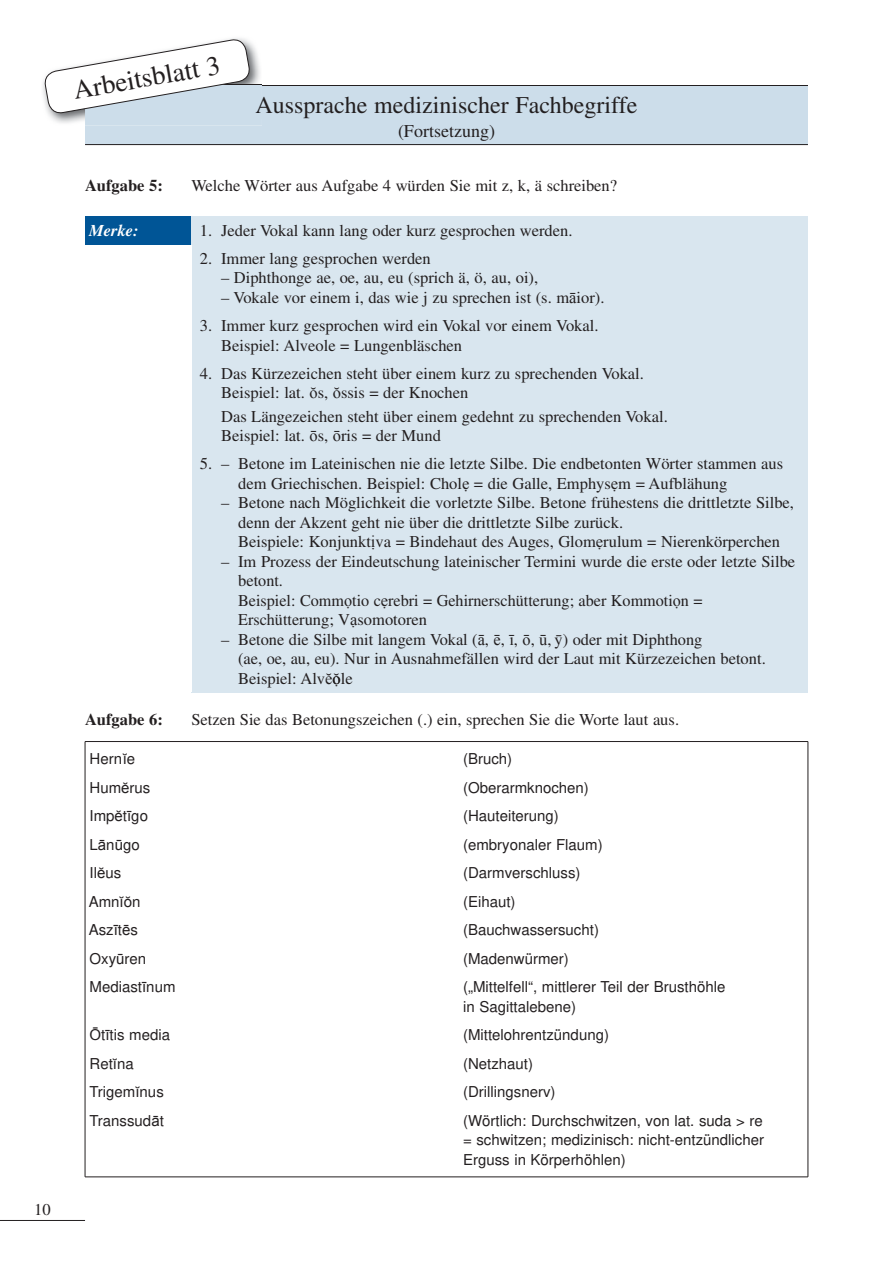
<style>
.page{position:relative;width:893px;height:1263px;background:#fff}
.page>*{position:absolute;margin:0;border:0;box-sizing:border-box;transform-origin:0 0}
.t1{font:27px "Times New Roman";color:#231f20}
.t2{font:24px "Times New Roman";color:#231f20}
.t3{font:18px "Times New Roman";color:#231f20}
.t4{font:16.5px/19.5px "Times New Roman";color:#231f20}
.t5{font:700 16.5px "Times New Roman";color:#231f20}
.t6{font:italic 700 16.5px "Times New Roman";color:#fff}
.t7{font:15px/19.5px "Arial";color:#231f20}
.s1{color:#1b191c}
</style>
<div class="page">
<div style="left:85px;top:216px;width:106px;height:29px;background:#005596"></div>
<div style="left:191px;top:216px;width:617px;height:476px;background:#d9e6ef"></div>
<hr style="left:0;top:1220px;width:85px;height:1px;background:#231f20">
<hr style="left:85px;top:741px;width:723px;height:1px;background:#231f20">
<hr style="left:85px;top:1176px;width:723px;height:1px;background:#231f20">
<hr style="left:85px;top:741px;width:1px;height:436px;background:#231f20">
<hr style="left:808px;top:741px;width:1px;height:436px;background:#231f20">
<hr style="left:85px;top:85px;width:723px;height:1px;background:#231f20">
<hr style="left:85px;top:144px;width:723px;height:1px;background:#231f20">
<img style="left:49px;top:43px;width:213px;height:80px">
<img style="left:86px;top:86px;width:176px;height:40px">
<img style="left:256px;top:96px;width:6px;height:22px">
<svg style="left:43px;top:38px;width:208px;height:77px"></svg>
<p class="t4" style="left:34px;top:1200px;width:18px">10</p>
<h1 class="t1" style="left:71px;top:77px;width:150px;rotate:-10deg">Arbeitsblatt 3</h1>
<h2 class="t2" style="left:255px;top:93px;width:383px"><span class="s1">A</span>ussprache medizinischer Fachbegriffe</h2>
<p class="t3" style="left:398px;top:122px;width:98px">(Fortsetzung)</p>
<p class="t5" style="left:85px;top:179px;width:79px">Aufgabe 5:</p>
<p class="t4" style="left:191px;top:176px;width:427px">Welche Wörter aus Aufgabe 4 würden Sie mit z, k, ä schreiben?</p>
<p class="t6" style="left:89px;top:220px;width:51px">Merke:</p>
<p class="t4" style="left:200px;top:221px;width:374px">1. Jeder Vokal kann lang oder kurz gesprochen werden.</p>
<p class="t4" style="left:200px;top:249px;width:232px">2. Immer lang gesprochen werden</p>
<p class="t4" style="left:221px;top:269px;width:319px">– Diphthonge ae, oe, au, eu (sprich ä, ö, au, oi),</p>
<p class="t4" style="left:221px;top:288px;width:385px">– Vokale vor einem i, das wie j zu sprechen ist (s. māior).</p>
<p class="t4" style="left:221px;top:316px;width:379px;text-indent:-21px">3. Immer kurz gesprochen wird ein Vokal vor einem Vokal.<br>Beispiel: Alveole = Lungenbläschen</p>
<p class="t4" style="left:221px;top:364px;width:424px;text-indent:-21px">4. Das Kürzezeichen steht über einem kurz zu sprechenden Vokal.<br>Beispiel: lat. ŏs, ŏssis = der Knochen</p>
<p class="t4" style="left:221px;top:407px;width:448px">Das Längezeichen steht über einem gedehnt zu sprechenden Vokal.<br>Beispiel: lat. ōs, ōris = der Mund</p>
<p class="t4" style="left:238px;top:455px;width:546px;text-indent:-38px">5. – Betone im Lateinischen nie die letzte Silbe. Die endbetonten Wörter stammen aus dem Griechischen. Beispiel: Cholẹ = die Galle, Emphysẹm = Aufblähung</p>
<p class="t4" style="left:238px;top:494px;width:557px;text-indent:-17px">– Betone nach Möglichkeit die vorletzte Silbe. Betone frühestens die drittletzte Silbe, denn der Akzent geht nie über die drittletzte Silbe zurück.<br>Beispiele: Konjunktịva = Bindehaut des Auges, Glomẹrulum = Nierenkörperchen</p>
<p class="t4" style="left:238px;top:552px;width:559px;text-indent:-17px">– Im Prozess der Eindeutschung lateinischer Termini wurde die erste oder letzte Silbe betont.<br>Beispiel: Commọtio cẹrebri = Gehirnerschütterung; aber Kommotiọn = Erschütterung; Vạsomotoren</p>
<p class="t4" style="left:221px;top:630px;width:483px">– Betone die Silbe mit langem Vokal (ā, ē, ī, ō, ū, y) oder mit Diphthong</p>
<p class="t4" style="left:238px;top:630px;width:529px;line-height:19px;text-indent:318px">ˉ<br>(ae, oe, au, eu). Nur in Ausnahmefällen wird der Laut mit Kürzezeichen betont.<br>Beispiel: Alvĕọŏle</p>
<p class="t5" style="left:85px;top:714px;width:79px">Aufgabe 6:</p>
<p class="t4" style="left:191px;top:711px;width:489px">Setzen Sie das Betonungszeichen (.) ein, sprechen Sie die Worte laut aus.</p>
<p class="t7" style="left:90px;top:749px;width:47px">Hernĭe</p>
<p class="t7" style="left:463px;top:749px;width:51px">(Bruch)</p>
<p class="t7" style="left:90px;top:778px;width:62px">Humĕrus</p>
<p class="t7" style="left:463px;top:778px;width:127px">(Oberarmknochen)</p>
<p class="t7" style="left:90px;top:806px;width:60px">Impĕtīgo</p>
<p class="t7" style="left:463px;top:806px;width:97px">(Hauteiterung)</p>
<p class="t7" style="left:90px;top:835px;width:52px">Lānūgo</p>
<p class="t7" style="left:463px;top:835px;width:141px">(embryonaler Flaum)</p>
<p class="t7" style="left:90px;top:863px;width:33px">Ilĕus</p>
<p class="t7" style="left:463px;top:863px;width:119px">(Darmverschluss)</p>
<p class="t7" style="left:89px;top:892px;width:53px">Amnĭŏn</p>
<p class="t7" style="left:463px;top:892px;width:54px">(Eihaut)</p>
<p class="t7" style="left:89px;top:920px;width:51px">Aszītēs</p>
<p class="t7" style="left:463px;top:920px;width:137px">(Bauchwassersucht)</p>
<p class="t7" style="left:90px;top:949px;width:58px">Oxyūren</p>
<p class="t7" style="left:463px;top:949px;width:107px">(Madenwürmer)</p>
<p class="t7" style="left:90px;top:977px;width:87px">Mediastīnum</p>
<p class="t7" style="left:463px;top:977px;width:264px">(„Mittelfell“, mittlerer Teil der Brusthöhle in Sagittalebene)</p>
<p class="t7" style="left:90px;top:1025px;width:82px">Ōtītis media</p>
<p class="t7" style="left:463px;top:1025px;width:147px">(Mittelohrentzündung)</p>
<p class="t7" style="left:90px;top:1054px;width:46px">Retĭna</p>
<p class="t7" style="left:463px;top:1054px;width:72px">(Netzhaut)</p>
<p class="t7" style="left:89px;top:1082px;width:76px">Trigemĭnus</p>
<p class="t7" style="left:463px;top:1082px;width:94px">(Drillingsnerv)</p>
<p class="t7" style="left:89px;top:1111px;width:76px">Transsudāt</p>
<p class="t7" style="left:463px;top:1111px;width:302px;text-align:justify">(Wörtlich: Durchschwitzen, von lat. suda &gt; re = schwitzen; medizinisch: nicht-entzündlicher Erguss in Körperhöhlen)</p>
</div>
